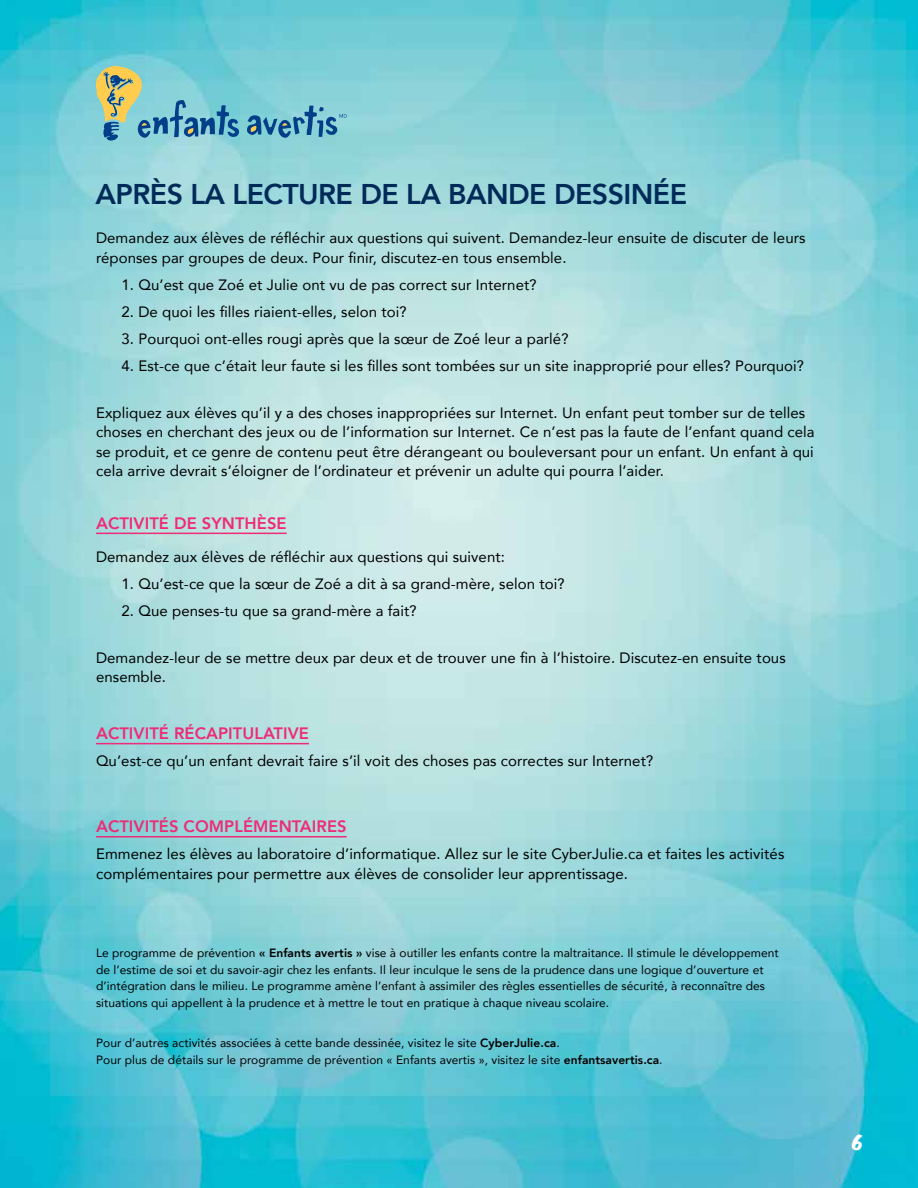
<style>
.page{position:relative;width:918px;height:1188px;background:#fff}
.page>*{position:absolute;margin:0;border:0;box-sizing:border-box;transform-origin:0 0}
.t1{font:800 28.5px "Avenir";letter-spacing:-.02em;color:#002b59}
.t2{font:18px "Komika Title Axis";color:#fff}
.t3{font:800 16.5px "Avenir";letter-spacing:.005em;color:#ee2b76}
.t4{font:15px/19.5px "Avenir";letter-spacing:.005em;color:#000}
.t5{font:12px/16.5px "Avenir";letter-spacing:.005em;color:#000}
.s1{font-weight:800}
</style>
<div class="page">
<img style="left:0;top:0;width:918px;height:1188px">
<svg style="left:96px;top:66px;width:144px;height:75px;background:#7fb9b9"></svg>
<svg style="left:247px;top:106px;width:100px;height:32px;background:#64a8c0"></svg>
<hr style="left:96px;top:533px;width:191px;height:1px;background:#ee2b76">
<hr style="left:96px;top:743px;width:213px;height:1px;background:#ee2b76">
<hr style="left:96px;top:836px;width:251px;height:2px;background:#ee2b76">
<h1 class="t1" style="left:96px;top:172px;width:593px">APRÈS LA LECTURE DE LA BANDE DESSINÉE</h1>
<p class="t4" style="left:96px;top:228px;width:711px">Demandez aux élèves de réfléchir aux questions qui suivent. Demandez-leur ensuite de discuter de leurs réponses par groupes de deux. Pour finir, discutez-en tous ensemble.</p>
<p class="t4" style="left:122px;top:275px;width:417px">1. Qu’est que Zoé et Julie ont vu de pas correct sur Internet?</p>
<p class="t4" style="left:122px;top:302px;width:287px">2. De quoi les filles riaient-elles, selon toi?</p>
<p class="t4" style="left:122px;top:329px;width:449px">3. Pourquoi ont-elles rougi après que la sœur de Zoé leur a parlé?</p>
<p class="t4" style="left:122px;top:356px;width:684px">4. Est-ce que c’était leur faute si les filles sont tombées sur un site inapproprié pour elles? Pourquoi?</p>
<p class="t4" style="left:96px;top:402px;width:720px">Expliquez aux élèves qu’il y a des choses inappropriées sur Internet. Un enfant peut tomber sur de telles choses en cherchant des jeux ou de l’information sur Internet. Ce n’est pas la faute de l’enfant quand cela se produit, et ce genre de contenu peut être dérangeant ou bouleversant pour un enfant. Un enfant à qui cela arrive devrait s’éloigner de l’ordinateur et prévenir un adulte qui pourra l’aider.</p>
<p class="t3" style="left:96px;top:510px;width:192px">ACTIVITÉ DE SYNTHÈSE</p>
<p class="t4" style="left:96px;top:546px;width:410px">Demandez aux élèves de réfléchir aux questions qui suivent:</p>
<p class="t4" style="left:122px;top:574px;width:445px">1. Qu’est-ce que la sœur de Zoé a dit à sa grand-mère, selon toi?</p>
<p class="t4" style="left:122px;top:601px;width:297px">2. Que penses-tu que sa grand-mère a fait?</p>
<p class="t4" style="left:96px;top:647px;width:691px">Demandez-leur de se mettre deux par deux et de trouver une fin à l’histoire. Discutez-en ensuite tous ensemble.</p>
<p class="t3" style="left:96px;top:721px;width:214px">ACTIVITÉ RÉCAPITULATIVE</p>
<p class="t4" style="left:96px;top:751px;width:559px">Qu’est-ce qu’un enfant devrait faire s’il voit des choses pas correctes sur Internet?</p>
<p class="t3" style="left:96px;top:814px;width:252px">ACTIVITÉS COMPLÉMENTAIRES</p>
<p class="t4" style="left:96px;top:844px;width:690px">Emmenez les élèves au laboratoire d’informatique. Allez sur le site CyberJulie.ca et faites les activités complémentaires pour permettre aux élèves de consolider leur apprentissage.</p>
<p class="t5" style="left:96px;top:944px;width:684px">Le programme de prévention <span class="s1">« Enfants avertis »</span> vise à outiller les enfants contre la maltraitance. Il stimule le développement de l’estime de soi et du savoir-agir chez les enfants. Il leur inculque le sens de la prudence dans une logique d’ouverture et d’intégration dans le milieu. Le programme amène l’enfant à assimiler des règles essentielles de sécurité, à reconnaître des situations qui appellent à la prudence et à mettre le tout en pratique à chaque niveau scolaire.</p>
<p class="t5" style="left:96px;top:1034px;width:568px">Pour d’autres activités associées à cette bande dessinée, visitez le site <span class="s1">CyberJulie.ca</span>.<br>Pour plus de détails sur le programme de prévention « Enfants avertis », visitez le site <span class="s1">enfantsavertis.ca</span>.</p>
<p class="t2" style="left:853px;top:1133px;width:13px">6</p>
</div>
